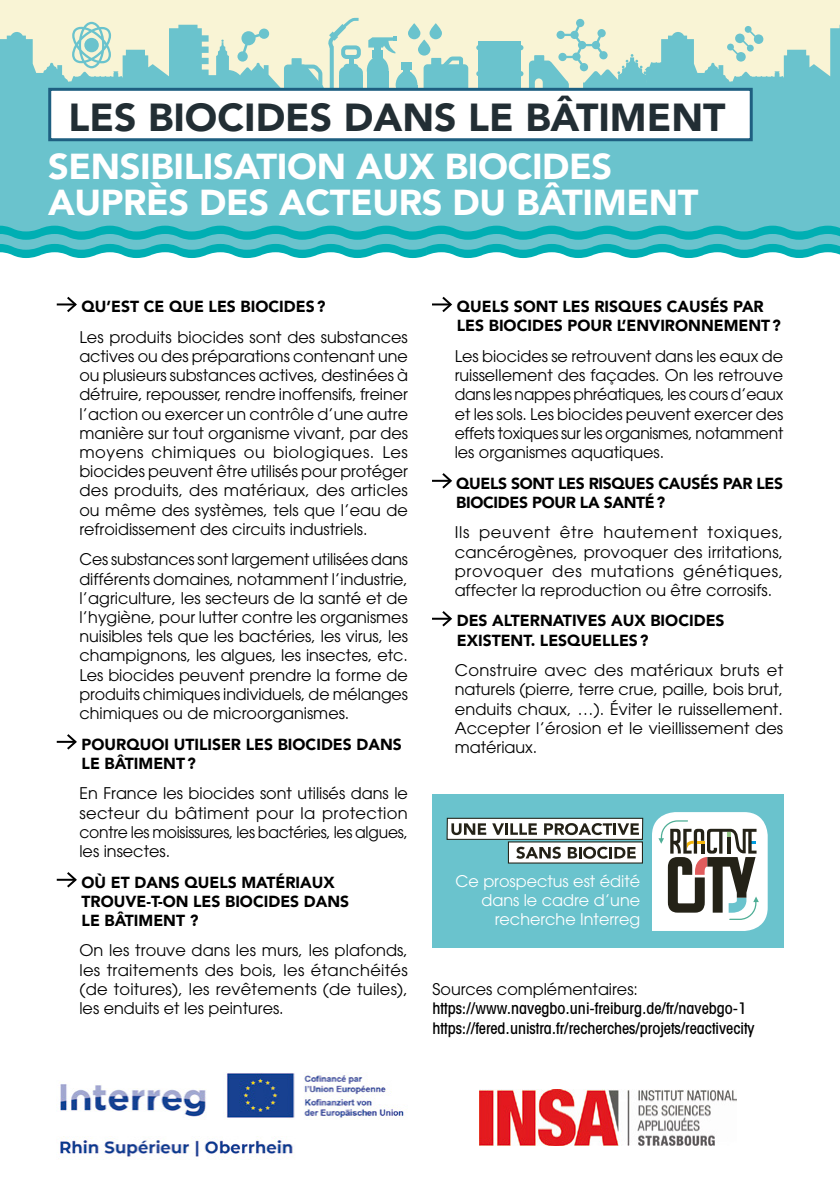
<style>
.page{position:relative;width:840px;height:1191px;background:#fff}
.page>*{position:absolute;margin:0;border:0;box-sizing:border-box;transform-origin:0 0}
.t1{font:900 39px "Avenir";color:#222e34}
.t2{font:900 36px/36px "Avenir";letter-spacing:-.01em;color:#fff}
.t3{font:16px/19.2px "Avant Garde";color:#000;text-align:justify}
.t4{font:900 16px/19.2px "Avenir";color:#000}
.t5{font:500 condensed 16px/19.2px "Avant Garde";color:#000}
.t6{font:16px/19.2px "Avant Garde";color:#fff;text-align:right}
.t7{font:900 16px/19.2px "Avenir";letter-spacing:-.02em;color:#000}
.s1{font-weight:400;font-stretch:normal}
</style>
<div class="page">
<div style="left:0;top:0;width:839px;height:136px;background:#f9f4d5"></div>
<div style="left:0;top:129px;width:839px;height:120px;background:#6ac3cd"></div>
<svg style="left:0;top:226px;width:839px;height:32px"></svg>
<div style="left:423px;top:64px;width:45px;height:48px;background:#6ac3cd;border-radius:4px"></div>
<div style="left:478px;top:41px;width:43px;height:71px;background:#6ac3cd"></div>
<div style="left:476px;top:71px;width:47px;height:5px;background:#6ac3cd;border-radius:3px"></div>
<svg style="left:528px;top:19px;width:311px;height:117px"></svg>
<svg style="left:0;top:17px;width:465px;height:112px"></svg>
<svg style="left:57px;top:296px;width:20px;height:16px"></svg>
<svg style="left:57px;top:734px;width:20px;height:16px"></svg>
<svg style="left:57px;top:872px;width:20px;height:16px"></svg>
<svg style="left:432px;top:296px;width:20px;height:16px"></svg>
<svg style="left:432px;top:473px;width:20px;height:16px"></svg>
<svg style="left:432px;top:611px;width:20px;height:16px"></svg>
<div style="left:48px;top:88px;width:704px;height:53px;background:#fff;border:3px solid #1e5f81"></div>
<img style="left:60px;top:1072px;width:344px;height:88px">
<img style="left:479px;top:1089px;width:257px;height:56px">
<div style="left:476px;top:45px;width:47px;height:5px;background:#6ac3cd;border-radius:3px"></div>
<div style="left:432px;top:794px;width:350px;height:154px;background:#6ac3cd"></div>
<svg style="left:652px;top:812px;width:115px;height:119px;background:#bdc0bc"></svg>
<div style="left:447px;top:818px;width:195px;height:21px;background:#fff"></div>
<div style="left:446px;top:817px;width:197px;height:23px;border:1px solid #242217"></div>
<svg style="left:451px;top:823px;width:35px;height:12px"></svg>
<svg style="left:492px;top:823px;width:44px;height:11px"></svg>
<svg style="left:544px;top:823px;width:94px;height:12px"></svg>
<div style="left:508px;top:842px;width:134px;height:21px;background:#fff"></div>
<svg style="left:516px;top:846px;width:44px;height:12px"></svg>
<svg style="left:567px;top:846px;width:68px;height:12px"></svg>
<p class="t1" style="left:68px;top:84px;width:658px">LES BIOCIDES DANS LE BÂTIMENT</p>
<p class="t2" style="left:48px;top:148px;width:651px">SENSIBILISATION AUX BIOCIDES<br>AUPRÈS DES ACTEURS DU BÂTIMENT</p>
<p class="t4" style="left:82px;top:296px;width:245px">QU’EST CE QUE LES BIOCIDES?</p>
<p class="t3" style="left:79px;top:327px;width:330px">Les produits biocides sont des substances actives ou des préparations contenant une ou plusieurs substances actives, destinées à détruire, repousser, rendre inoffensifs, freiner l’action ou exercer un contrôle d’une autre manière sur tout organisme vivant, par des moyens chimiques ou biologiques. Les biocides peuvent être utilisés pour protéger des produits, des matériaux, des articles ou même des systèmes, tels que l’eau de refroidissement des circuits industriels.</p>
<p class="t3" style="left:79px;top:550px;width:330px">Ces substances sont largement utilisées dans différents domaines, notamment l’industrie, l’agriculture, les secteurs de la santé et de l’hygiène, pour lutter contre les organismes nuisibles tels que les bactéries, les virus, les champignons, les algues, les insectes, etc.<br>Les biocides peuvent prendre la forme de produits chimiques individuels, de mélanges chimiques ou de microorganismes.</p>
<p class="t4" style="left:82px;top:734px;width:321px">POURQUOI UTILISER LES BIOCIDES DANS<br>LE BÂTIMENT?</p>
<p class="t3" style="left:79px;top:784px;width:330px">En France les biocides sont utilisés dans le secteur du bâtiment pour la protection contre les moisissures, les bactéries, les algues, les insectes.</p>
<p class="t4" style="left:82px;top:872px;width:269px">OÙ ET DANS QUELS MATÉRIAUX<br>TROUVE-T-ON LES BIOCIDES DANS<br>LE BÂTIMENT ?</p>
<p class="t3" style="left:79px;top:941px;width:330px">On les trouve dans les murs, les plafonds, les traitements des bois, les étanchéités (de toitures), les revêtements (de tuiles), les enduits et les peintures.</p>
<p class="t4" style="left:456px;top:296px;width:325px">QUELS SONT LES RISQUES CAUSÉS PAR<br>LES BIOCIDES POUR L’ENVIRONNEMENT?</p>
<p class="t3" style="left:454px;top:346px;width:330px">Les biocides se retrouvent dans les eaux de ruissellement des façades. On les retrouve dans les nappes phréatiques, les cours d’eaux et les sols. Les biocides peuvent exercer des effets toxiques sur les organismes, notamment les organismes aquatiques.</p>
<p class="t7" style="left:456px;top:473px;width:328px">QUELS SONT LES RISQUES CAUSÉS PAR LES<br>BIOCIDES POUR LA SANTÉ?</p>
<p class="t3" style="left:454px;top:523px;width:330px">Ils peuvent être hautement toxiques, cancérogènes, provoquer des irritations, provoquer des mutations génétiques, affecter la reproduction ou être corrosifs.</p>
<p class="t4" style="left:456px;top:611px;width:269px">DES ALTERNATIVES AUX BIOCIDES<br>EXISTENT. LESQUELLES?</p>
<p class="t3" style="left:454px;top:661px;width:330px">Construire avec des matériaux bruts et naturels (pierre, terre crue, paille, bois brut, enduits chaux, …). Éviter le ruissellement.<br>Accepter l’érosion et le vieillissement des matériaux.</p>
<p class="t6" style="left:455px;top:871px;width:186px">Ce prospectus est édité dans le cadre d’une recherche Interreg</p>
<p class="t5" style="left:432px;top:979px;width:323px"><span class="s1">Sources complémentaires: </span>https://www.navegbo.uni-freiburg.de/fr/navebgo-1 https://fered.unistra.fr/recherches/projets/reactivecity</p>
</div>
